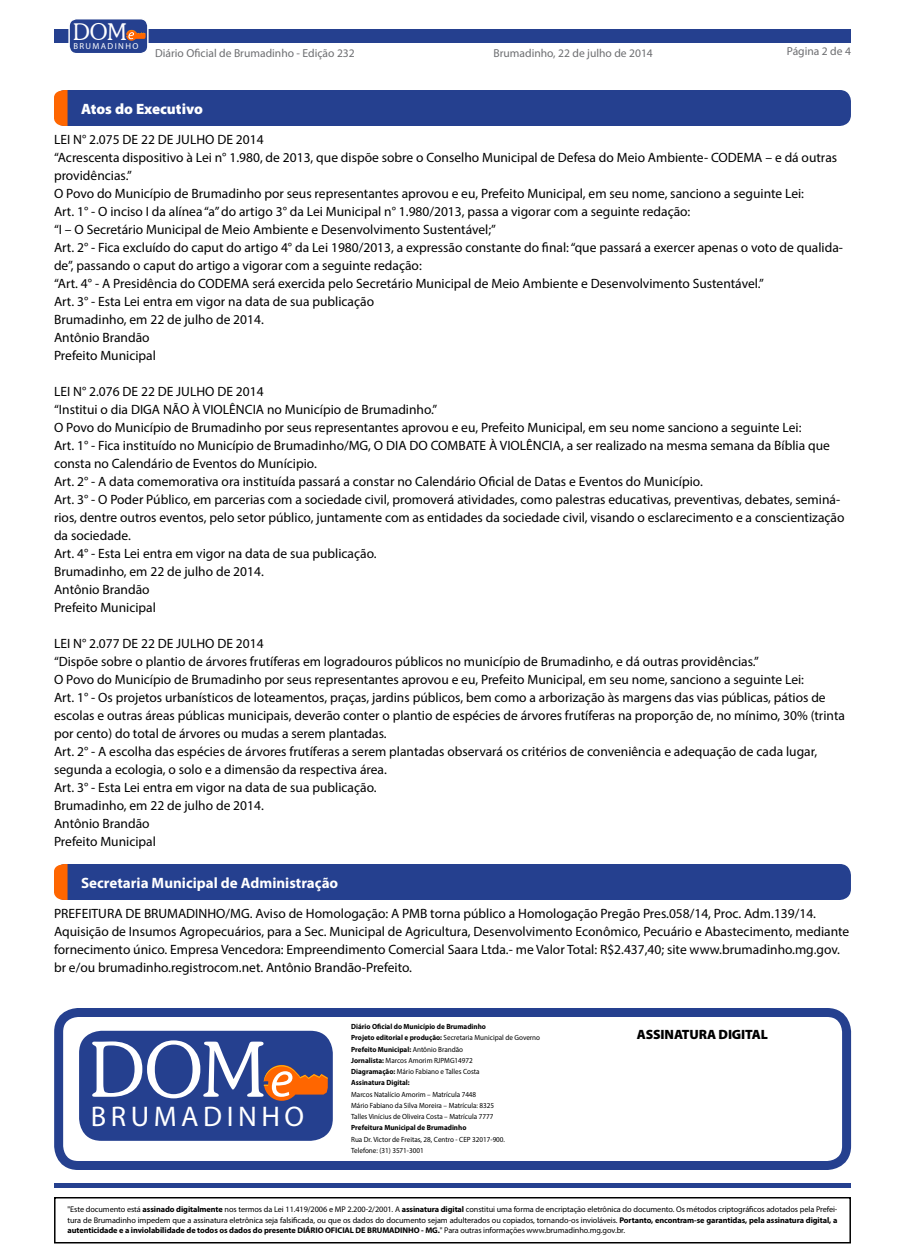
<style>
.page{position:relative;width:905px;height:1260px;background:#fff}
.page>*{position:absolute;margin:0;border:0;box-sizing:border-box;transform-origin:0 0}
.t1{font:300 76.35px "Souvenir IT Cby BT";color:#fff}
.t2{font:28.5px "Myriad Pro";letter-spacing:.16em;color:#fff}
.t3{font:300 23.25px "Souvenir IT Cby BT";color:#fff}
.t4{font:700 15px "Myriad Pro";color:#fff}
.t5{font:900 15px "Myriad Pro";color:#fff}
.t6{font:13.5px/18px "Myriad Pro";color:#000}
.t7{font:900 13.5px "Myriad Pro";letter-spacing:-.01em;color:#000}
.t8{font:11.55px "Myriad Pro";color:#6d6e71}
.t9{font:8.7px "Myriad Pro";letter-spacing:.16em;color:#fff}
.t10{font:8.25px/10.5px "Myriad Pro";letter-spacing:-.01em;color:#000;text-align:justify}
.t11{font:700 7.5px/11.2px "Myriad Pro";color:#000;scale:.95 1}
.t12{font:7.5px/11.2px "Myriad Pro";color:#000;scale:.95 1}
.s1{font-weight:400}
.s2{font-weight:700}
</style>
<div class="page">
<div style="left:54px;top:29px;width:796px;height:14px;background:#25408f"></div>
<hr style="left:55px;top:1184px;width:795px;height:4px;background:#25408f">
<div style="left:54px;top:1197px;width:796px;height:47px;border:2px solid #000"></div>
<div style="left:69px;top:19px;width:79px;height:35px;background:#25408f;border-radius:8px"></div>
<div style="left:68px;top:18px;width:80px;height:36px;border:1px solid #fff;border-radius:8px"></div>
<svg style="left:126px;top:30px;width:20px;height:11px"></svg>
<div style="left:54px;top:1008px;width:797px;height:162px;border:9px solid #25408f;border-radius:20px"></div>
<div style="left:54px;top:90px;width:796px;height:36px;background:#25408f;border-radius:11px"></div>
<svg style="left:54px;top:90px;width:14px;height:36px"></svg>
<div style="left:54px;top:864px;width:796px;height:36px;background:#25408f;border-radius:11px"></div>
<svg style="left:54px;top:864px;width:14px;height:36px"></svg>
<div style="left:77px;top:1028px;width:258px;height:115px;background:#25408f;border-radius:25px"></div>
<div style="left:74px;top:1026px;width:263px;height:120px;border:5px solid #fff;border-radius:25px"></div>
<svg style="left:264px;top:1065px;width:64px;height:36px"></svg>
<h3 class="t3" style="left:73px;top:17px;width:55px">DOM</h3>
<p class="t9" style="left:73px;top:40px;width:66px">BRUMADINHO</p>
<p class="t8" style="left:155px;top:46px;width:201px">Diário Oficial de Brumadinho - Edição 232</p>
<p class="t8" style="left:493px;top:46px;width:161px">Brumadinho, 22 de julho de 2014</p>
<p class="t8" style="left:786px;top:44px;width:66px">Página 2 de 4</p>
<p class="t5" style="left:81px;top:100px;width:123px">Atos do Executivo</p>
<p class="t6" style="left:54px;top:130px;width:790px">LEI N° 2.075 DE 22 DE JULHO DE 2014<br>“Acrescenta dispositivo à Lei n° 1.980, de 2013, que dispõe sobre o Conselho Municipal de Defesa do Meio Ambiente- CODEMA – e dá outras providências.”<br>O Povo do Município de Brumadinho por seus representantes aprovou e eu, Prefeito Municipal, em seu nome, sanciono a seguinte Lei:<br>Art. 1° - O inciso I da alínea “a” do artigo 3° da Lei Municipal n° 1.980/2013, passa a vigorar com a seguinte redação:<br>“I – O Secretário Municipal de Meio Ambiente e Desenvolvimento Sustentável;”<br>Art. 2° - Fica excluído do caput do artigo 4° da Lei 1980/2013, a expressão constante do final: “que passará a exercer apenas o voto de qualida&shy;de”, passando o caput do artigo a vigorar com a seguinte redação:<br>“Art. 4° - A Presidência do CODEMA será exercida pelo Secretário Municipal de Meio Ambiente e Desenvolvimento Sustentável.”<br>Art. 3° - Esta Lei entra em vigor na data de sua publicação<br>Brumadinho, em 22 de julho de 2014.<br>Antônio Brandão<br>Prefeito Municipal</p>
<p class="t6" style="left:54px;top:382px;width:792px">LEI N° 2.076 DE 22 DE JULHO DE 2014<br>“Institui o dia DIGA NÃO À VIOLÊNCIA no Município de Brumadinho.”<br>O Povo do Município de Brumadinho por seus representantes aprovou e eu, Prefeito Municipal, em seu nome sanciono a seguinte Lei:<br>Art. 1° - Fica instituído no Município de Brumadinho/MG, O DIA DO COMBATE À VIOLÊNCIA, a ser realizado na mesma semana da Bíblia que consta no Calendário de Eventos do Munícipio.<br>Art. 2° - A data comemorativa ora instituída passará a constar no Calendário Oficial de Datas e Eventos do Município.<br>Art. 3° - O Poder Público, em parcerias com a sociedade civil, promoverá atividades, como palestras educativas, preventivas, debates, seminá&shy;rios, dentre outros eventos, pelo setor público, juntamente com as entidades da sociedade civil, visando o esclarecimento e a conscientização da sociedade.<br>Art. 4° - Esta Lei entra em vigor na data de sua publicação.<br>Brumadinho, em 22 de julho de 2014.<br>Antônio Brandão<br>Prefeito Municipal</p>
<p class="t6" style="left:54px;top:634px;width:792px">LEI N° 2.077 DE 22 DE JULHO DE 2014<br>“Dispõe sobre o plantio de árvores frutíferas em logradouros públicos no município de Brumadinho, e dá outras providências.”<br>O Povo do Município de Brumadinho por seus representantes aprovou e eu, Prefeito Municipal, em seu nome, sanciono a seguinte Lei:<br>Art. 1° - Os projetos urbanísticos de loteamentos, praças, jardins públicos, bem como a arborização às margens das vias públicas, pátios de escolas e outras áreas públicas municipais, deverão conter o plantio de espécies de árvores frutíferas na proporção de, no mínimo, 30% (trinta por cento) do total de árvores ou mudas a serem plantadas.<br>Art. 2° - A escolha das espécies de árvores frutíferas a serem plantadas observará os critérios de conveniência e adequação de cada lugar, segunda a ecologia, o solo e a dimensão da respectiva área.<br>Art. 3° - Esta Lei entra em vigor na data de sua publicação.<br>Brumadinho, em 22 de julho de 2014.<br>Antônio Brandão<br>Prefeito Municipal</p>
<p class="t4" style="left:81px;top:873px;width:259px">Secretaria Municipal de Administração</p>
<p class="t6" style="left:54px;top:904px;width:796px">PREFEITURA DE BRUMADINHO/MG. Aviso de Homologação: A PMB torna público a Homologação Pregão Pres.058/14, Proc. Adm.139/14.<br>Aquisição de Insumos Agropecuários, para a Sec. Municipal de Agricultura, Desenvolvimento Econômico, Pecuário e Abastecimento, mediante fornecimento único. Empresa Vencedora: Empreendimento Comercial Saara Ltda.- me Valor Total: R$2.437,40; site www.brumadinho.mg.gov. br e/ou brumadinho.registrocom.net. Antônio Brandão-Prefeito.</p>
<h1 class="t1" style="left:90px;top:1023px;width:177px">DOM</h1>
<h2 class="t2" style="left:91px;top:1099px;width:215px">BRUMADINHO</h2>
<p class="t11" style="left:351px;top:1021px;width:200px">Diário Oficial do Município de Brumadinho<br>Projeto editorial e produção: <span class="s1">Secretaria Municipal de Governo </span>Prefeito Municipal: <span class="s1">Antônio Brandão<br></span>Jornalista: <span class="s1">Marcos Amorim RJPMG14972<br></span>Diagramação: <span class="s1">Mário Fabiano e Talles Costa<br></span>Assinatura Digital:</p>
<p class="t12" style="left:351px;top:1088px;width:152px">Marcos Natalício Amorim – Matrícula 7448<br>Mário Fabiano da Silva Moreira – Matrícula: 8325<br>Talles Vinícius de Oliveira Costa – Matrícula 7777</p>
<p class="t11" style="left:351px;top:1122px;width:123px">Prefeitura Municipal de Brumadinho</p>
<p class="t12" style="left:351px;top:1133px;width:163px">Rua Dr. Victor de Freitas, 28, Centro - CEP 32017-900.<br>Telefone: (31) 3571-3001</p>
<p class="t7" style="left:636px;top:1027px;width:133px">ASSINATURA DIGITAL</p>
<p class="t10" style="left:68px;top:1204px;width:771px">"Este documento está <span class="s2">assinado digitalmente</span> nos termos da Lei 11.419/2006 e MP 2.200-2/2001. A <span class="s2">assinatura digital</span> constitui uma forma de encriptação eletrônica do documento. Os métodos criptográficos adotados pela Prefei&shy;tura de Brumadinho impedem que a assinatura eletrônica seja falsificada, ou que os dados do documento sejam adulterados ou copiados, tornando-os invioláveis. <span class="s2">Portanto, encontram-se garantidas, pela assinatura digital, a autenticidade e a inviolabilidade de todos os dados do presente DIÁRIO OFICIAL DE BRUMADINHO - MG.</span>" Para outras informações www.brumadinho.mg.gov.br.</p>
</div>
